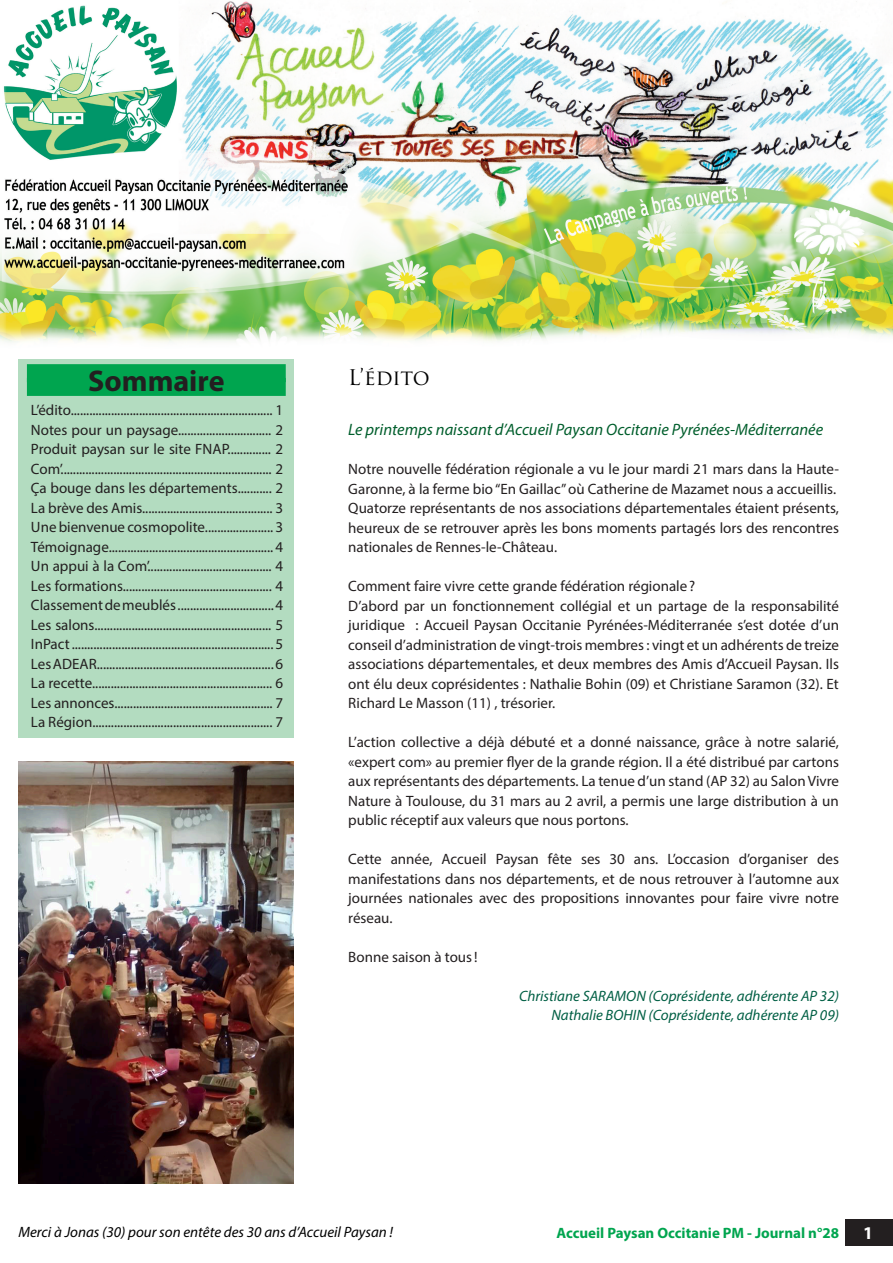
<style>
.page{position:relative;width:893px;height:1263px;background:#fff}
.page>*{position:absolute;margin:0;border:0;box-sizing:border-box;transform-origin:0 0}
.t1{font:700 30px "Myriad Pro";color:#231f20}
.t2{font:21px "Trajan Pro";letter-spacing:-.005em;color:#000}
.t3{font:700 18px "Myriad Pro";color:#fff}
.t4{font:italic 16.5px "Myriad Pro";color:#005e2c}
.t5{font:15px/19.5px "Myriad Pro";color:#231f20;text-align:justify}
.t6{font:italic 15px/19.5px "Myriad Pro";color:#005f44;text-align:right}
.t7{font:italic 15px "Myriad Pro";color:#000}
.t8{font:700 15px "Myriad Pro";color:#00a54f}
</style>
<div class="page">
<div style="left:0;top:0;width:893px;height:371px;background:#fff;opacity:.75"></div>
<div style="left:18px;top:360px;width:276px;height:378px;background:#b3dcc0"></div>
<div style="left:27px;top:364px;width:259px;height:18px;background:#00a54f"></div>
<div style="left:27px;top:378px;width:259px;height:18px;background:#00a54f"></div>
<div style="left:846px;top:1219px;width:47px;height:26px;background:#231f20"></div>
<img style="left:18px;top:761px;width:275px;height:422px">
<h1 class="t1" style="left:88px;top:361px;width:138px">Sommaire</h1>
<h2 class="t2" style="left:348px;top:364px;width:83px">L’édito</h2>
<p class="t5" style="left:31px;top:400px;width:254px">L’édito................................................................. 1<br>Notes pour un paysage.............................. 2<br>Produit paysan sur le site FNAP.............. 2<br>Com’.................................................................... 2<br>Ça bouge dans les départements........... 2<br>La brève des Amis.......................................... 3<br>Une bienvenue cosmopolite...................... 3<br>Témoignage..................................................... 4<br>Un appui à la Com’........................................ 4<br>Les formations................................................ 4<br>Classement de meublés ............................... 4<br>Les salons......................................................... 5<br>InPact ................................................................. 5<br>Les ADEAR......................................................... 6<br>La recette.......................................................... 6<br>Les annonces................................................... 7<br>La Région.......................................................... 7</p>
<p class="t4" style="left:348px;top:419px;width:476px">Le printemps naissant d’Accueil Paysan Occitanie Pyrénées-Méditerranée</p>
<p class="t5" style="left:348px;top:459px;width:492px;text-align:left">Notre nouvelle fédération régionale a vu le jour mardi 21 mars dans la Haute-Garonne, à la ferme bio “En Gaillac” où Catherine de Mazamet nous a accueillis.<br>Quatorze représentants de nos associations départementales étaient présents, heureux de se retrouver après les bons moments partagés lors des rencontres nationales de Rennes-le-Château.</p>
<p class="t5" style="left:348px;top:576px;width:492px;text-align:left">Comment faire vivre cette grande fédération régionale?<br>D’abord par un fonctionnement collégial et un partage de la responsabilité juridique : Accueil Paysan Occitanie Pyrénées-Méditerranée s’est dotée d’un conseil d’administration de vingt-trois membres : vingt et un adhérents de treize associations départementales, et deux membres des Amis d’Accueil Paysan. Ils ont élu deux coprésidentes : Nathalie Bohin (09) et Christiane Saramon (32). Et Richard Le Masson (11) , trésorier.</p>
<p class="t5" style="left:348px;top:732px;width:492px">L’action collective a déjà débuté et a donné naissance, grâce à notre salarié, «expert com» au premier flyer de la grande région. Il a été distribué par cartons aux représentants des départements. La tenue d’un stand (AP 32) au Salon Vivre Nature à Toulouse, du 31 mars au 2 avril, a permis une large distribution à un public réceptif aux valeurs que nous portons.</p>
<p class="t5" style="left:348px;top:849px;width:492px">Cette année, Accueil Paysan fête ses 30 ans. L’occasion d’organiser des manifestations dans nos départements, et de nous retrouver à l’automne aux journées nationales avec des propositions innovantes pour faire vivre notre réseau.</p>
<p class="t5" style="left:348px;top:946px;width:131px">Bonne saison à tous!</p>
<p class="t6" style="left:519px;top:985px;width:321px">Christiane SARAMON (Coprésidente, adhérente AP 32)<br>Nathalie BOHIN (Coprésidente, adhérente AP 09)</p>
<p class="t7" style="left:18px;top:1222px;width:376px">Merci à Jonas (30) pour son entête des 30 ans d’Accueil Paysan !</p>
<p class="t8" style="left:556px;top:1223px;width:284px">Accueil Paysan Occitanie PM - Journal n°28</p>
<p class="t3" style="left:863px;top:1221px;width:11px">1</p>
</div>
